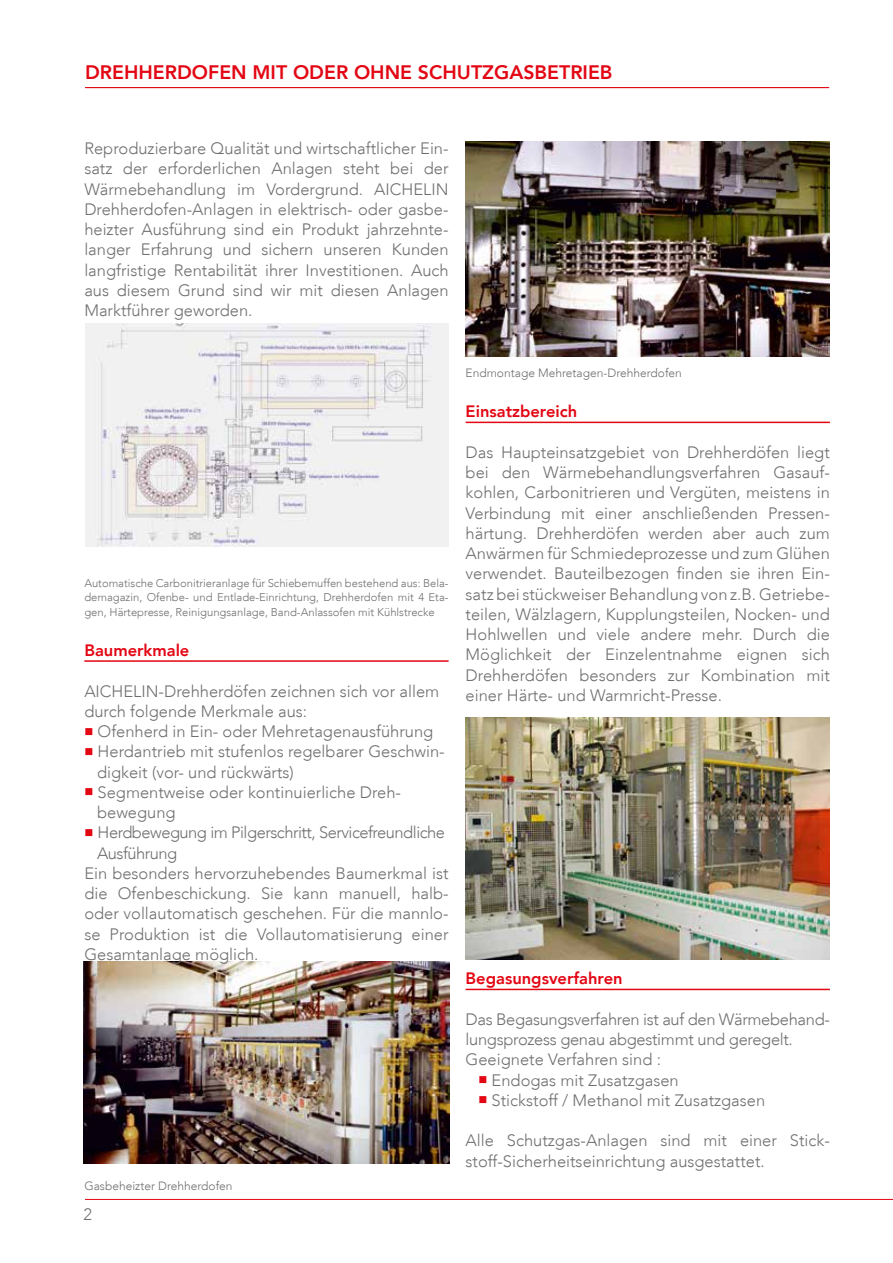
<style>
.page{position:relative;width:893px;height:1263px;background:#fff}
.page>*{position:absolute;margin:0;border:0;box-sizing:border-box;transform-origin:0 0}
.t1{font:800 19.5px "Avenir LT";color:#e30613}
.t2{font:300 16.5px/20.2px "Avenir LT";color:#706f6f}
.t3{font:300 16.5px/20.2px "Avenir LT";letter-spacing:-.02em;color:#706f6f}
.t4{font:300 16.5px "Avenir LT";letter-spacing:-.03em;color:#706f6f}
.t5{font:800 16.5px "Avenir LT";color:#e30613}
.t6{font:300 12px "Avenir LT";color:#706f6f}
.t7{font:300 11.25px/13.5px "Avenir LT";color:#706f6f}
.s1{color:#e30613}
</style>
<div class="page">
<hr style="left:85px;top:1199px;width:808px;height:1px;background:#e30613">
<img style="left:465px;top:718px;width:364px;height:242px">
<img style="left:465px;top:142px;width:364px;height:214px">
<img style="left:84px;top:961px;width:365px;height:202px">
<img style="left:86px;top:323px;width:362px;height:224px">
<hr style="left:84px;top:660px;width:365px;height:2px;background:#e30613">
<hr style="left:466px;top:422px;width:364px;height:1px;background:#e30613">
<hr style="left:466px;top:989px;width:364px;height:1px;background:#e30613">
<hr style="left:85px;top:87px;width:744px;height:1px;background:#e30613">
<p class="t1" style="left:85px;top:60px;width:529px">DREHHERDOFEN MIT ODER OHNE SCHUTZGASBETRIEB</p>
<p class="t2" style="left:84px;top:138px;width:366px;text-align:justify">Reproduzierbare Qualität und wirtschaftlicher Ein&shy;satz der erforderlichen Anlagen steht bei der Wärmebehandlung im Vordergrund. AICHELIN Drehherdofen-Anlagen in elektrisch- oder gasbe&shy;heizter Ausführung sind ein Produkt jahrzehnte&shy;langer Erfahrung und sichern unseren Kunden langfristige Rentabilität ihrer Investitionen. Auch aus diesem Grund sind wir mit diesen Anlagen Marktführer geworden.</p>
<p class="t7" style="left:84px;top:576px;width:366px">Automatische Carbonitrieranlage für Schiebemuffen bestehend aus: Bela&shy;demagazin, Ofenbe- und Entlade-Einrichtung, Drehherdofen mit 4 Eta-</p>
<p class="t7" style="left:84px;top:605px;width:352px">gen, Härtepresse, Reinigungsanlage, Band-Anlassofen mit Kühlstrecke</p>
<p class="t5" style="left:84px;top:640px;width:107px">Baumerkmale</p>
<p class="t2" style="left:84px;top:681px;width:356px">AICHELIN-Drehherdöfen zeichnen sich vor allem durch folgende Merkmale aus:</p>
<p class="t2" style="left:84px;top:721px;width:350px"><span class="s1">■</span> Ofenherd in Ein- oder Mehretagenausführung</p>
<p class="t2" style="left:97px;top:741px;width:349px;text-indent:-13px"><span class="s1">■</span> Herdantrieb mit stufenlos regelbarer Geschwin&shy;digkeit (vor- und rückwärts)</p>
<p class="t2" style="left:97px;top:782px;width:304px;text-indent:-13px"><span class="s1">■</span> Segmentweise oder kontinuierliche Dreh&shy;bewegung</p>
<p class="t4" style="left:84px;top:823px;width:362px"><span class="s1">■</span> Herdbewegung im Pilgerschritt, Servicefreundliche</p>
<p class="t4" style="left:97px;top:843px;width:82px">Ausführung</p>
<p class="t2" style="left:84px;top:863px;width:366px">Ein besonders hervorzuhebendes Baumerkmal ist</p>
<p class="t2" style="left:84px;top:883px;width:366px">die Ofenbeschickung. Sie kann manuell, halb-</p>
<p class="t2" style="left:84px;top:903px;width:366px">oder vollautomatisch geschehen. Für die mannlo-</p>
<p class="t2" style="left:84px;top:924px;width:366px">se Produktion ist die Vollautomatisierung einer</p>
<p class="t2" style="left:84px;top:944px;width:176px">Gesamtanlage möglich.</p>
<p class="t6" style="left:84px;top:1179px;width:150px">Gasbeheizter Drehherdofen</p>
<p class="t2" style="left:84px;top:1205px;width:10px">2</p>
<p class="t6" style="left:466px;top:366px;width:218px">Endmontage Mehretagen-Drehherdofen</p>
<p class="t5" style="left:466px;top:402px;width:113px">Einsatzbereich</p>
<p class="t2" style="left:466px;top:442px;width:366px;text-align:justify">Das Haupteinsatzgebiet von Drehherdöfen liegt bei den Wärmebehandlungsverfahren Gasauf&shy;kohlen, Carbonitrieren und Vergüten, meistens in Verbindung mit einer anschließenden Pressen&shy;härtung. Drehherdöfen werden aber auch zum Anwärmen für Schmiedeprozesse und zum Glühen verwendet. Bauteilbezogen finden sie ihren Ein&shy;satz bei stückweiser Behandlung von z.B. Getriebe&shy;teilen, Wälzlagern, Kupplungsteilen, Nocken- und Hohlwellen und viele andere mehr. Durch die Möglichkeit der Einzelentnahme eignen sich Drehherdöfen besonders zur Kombination mit einer Härte- und Warmricht-Presse.</p>
<p class="t5" style="left:466px;top:969px;width:159px">Begasungsverfahren</p>
<p class="t3" style="left:466px;top:1009px;width:366px">Das Begasungsverfahren ist auf den Wärmebehand&shy;lungsprozess genau abgestimmt und geregelt.<br>Geeignete Verfahren sind :</p>
<p class="t2" style="left:478px;top:1070px;width:202px"><span class="s1">■</span> Endogas mit Zusatzgasen</p>
<p class="t2" style="left:478px;top:1090px;width:288px"><span class="s1">■</span> Stickstoff / Methanol mit Zusatzgasen</p>
<p class="t2" style="left:466px;top:1131px;width:366px">Alle Schutzgas-Anlagen sind mit einer Stick&shy;stoff-Sicherheitseinrichtung ausgestattet.</p>
</div>
